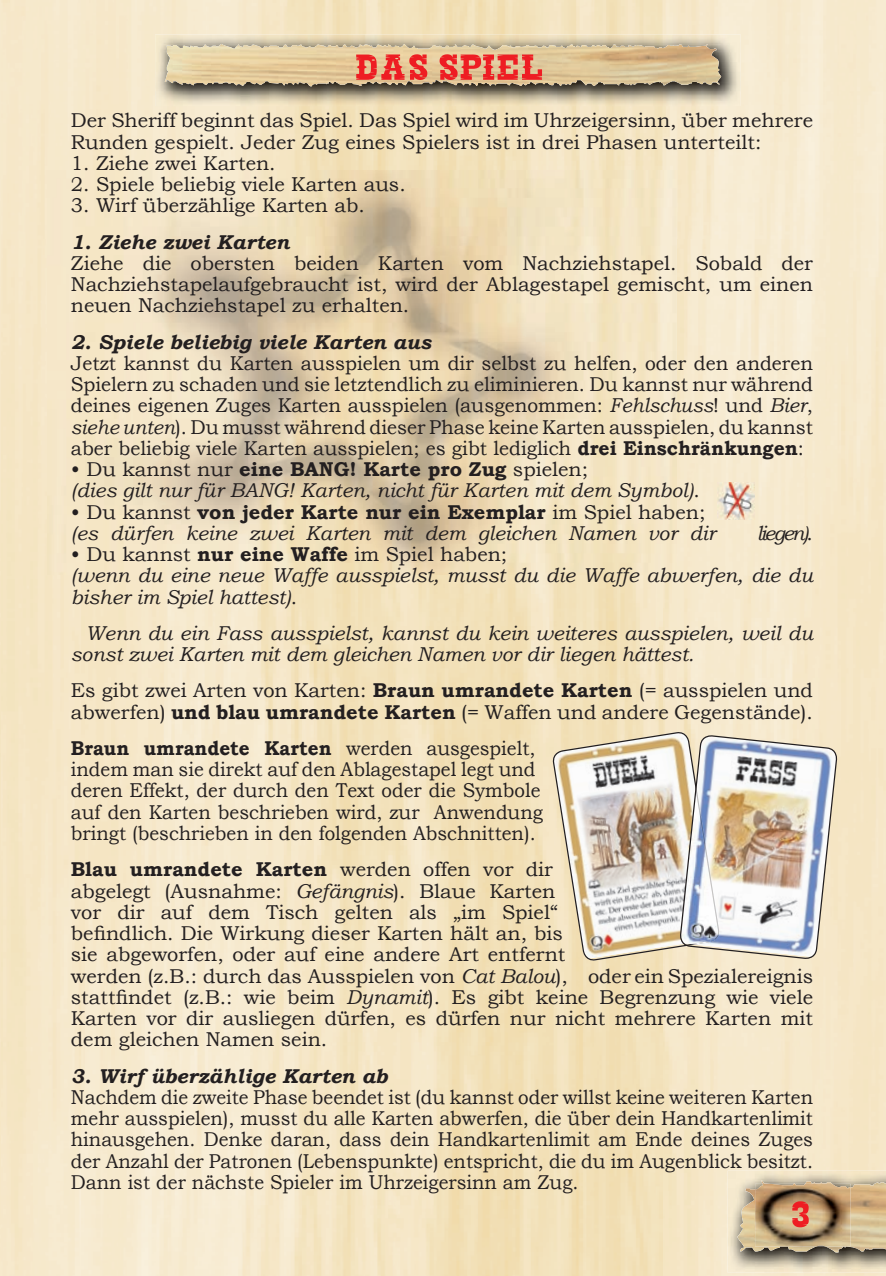
<style>
.page{position:relative;width:886px;height:1276px;background:#fff}
.page>*{position:absolute;margin:0;border:0;box-sizing:border-box;transform-origin:0 0}
.t1{font:35px "Saloon After";letter-spacing:-.025em;color:#ee1d23;scale:2.5 1}
.t2{font:20px/21.2px "Bookman Old Style";color:#231f20}
.t3{font:20px/21.2px "Bookman Old Style";color:#231f20;scale:.94 1}
.t4{font:italic 20px/21.2px "Bookman Old Style";color:#231f20}
.t5{font:20px/21.2px "Bookman Old Style";color:#231f20;text-align:justify;scale:.96 1}
.t6{font:italic 700 20px "Bookman Old Style";color:#231f20}
.s1{font-style:italic}
.s2{font-weight:700}
.s3{font-style:normal}
.s4{font-weight:700;font-style:normal}
</style>
<div class="page">
<img style="left:0;top:0;width:1px;height:1276px">
<img style="left:155px;top:35px;width:586px;height:71px">
<img style="left:218px;top:44px;width:357px;height:41px">
<img style="left:718px;top:483px;width:37px;height:37px">
<img style="left:552px;top:731px;width:286px;height:230px">
<img style="left:727px;top:1170px;width:159px;height:102px">
<img style="left:737px;top:1180px;width:149px;height:71px">
<img style="left:755px;top:1183px;width:95px;height:63px">
<h1 class="t1" style="left:352px;top:54px;width:79px">DAS SPIEL</h1>
<p class="t2" style="left:71px;top:110px;width:744px">Der Sheriff beginnt das Spiel. Das Spiel wird im Uhrzeigersinn, über mehrere<br>Runden gespielt. Jeder Zug eines Spielers ist in drei Phasen unterteilt:</p>
<p class="t2" style="left:71px;top:152px;width:206px">1. Ziehe zwei Karten.</p>
<p class="t2" style="left:71px;top:173px;width:336px">2. Spiele beliebig viele Karten aus.</p>
<p class="t2" style="left:71px;top:194px;width:295px">3. Wirf überzählige Karten ab.</p>
<p class="t6" style="left:71px;top:230px;width:220px">1. Ziehe zwei Karten</p>
<p class="t2" style="left:71px;top:252px;width:744px;text-align:justify">Ziehe die obersten beiden Karten vom Nachziehstapel. Sobald der Nachziehstapelaufgebraucht ist, wird der Ablagestapel gemischt, um einen neuen Nachziehstapel zu erhalten.</p>
<p class="t6" style="left:71px;top:330px;width:362px">2. Spiele beliebig viele Karten aus</p>
<p class="t5" style="left:71px;top:352px;width:774px">Jetzt kannst du Karten ausspielen um dir selbst zu helfen, oder den anderen Spielern zu schaden und sie letztendlich zu eliminieren. Du kannst nur während deines eigenen Zuges Karten ausspielen (ausgenommen: <span class="s1">Fehlschuss</span>! und <span class="s1">Bier</span>, <span class="s1">siehe unten</span>). Du musst während dieser Phase keine Karten ausspielen, du kannst aber beliebig viele Karten ausspielen; es gibt lediglich <span class="s2">drei Einschränkungen</span>:</p>
<p class="t4" style="left:71px;top:458px;width:630px"><span class="s3">• Du kannst nur</span> <span class="s4">eine BANG! Karte pro Zug</span> <span class="s3">spielen;<br></span>(dies gilt nur für BANG! Karten, nicht für Karten mit dem Symbol)<span class="s3">.</span></p>
<p class="t4" style="left:71px;top:501px;width:646px"><span class="s3">• Du kannst</span> <span class="s4">von jeder Karte nur ein Exemplar</span> <span class="s3">im Spiel haben; </span>(es dürfen keine zwei Karten mit dem gleichen Namen vor dir</p>
<p class="t4" style="left:757px;top:522px;width:58px">liegen)<span class="s3">.</span></p>
<p class="t4" style="left:71px;top:543px;width:744px"><span class="s3">• Du kannst</span> <span class="s4">nur eine Waffe</span> <span class="s3">im Spiel haben;<br></span>(wenn du eine neue Waffe ausspielst, musst du die Waffe abwerfen, die du bisher im Spiel hattest)<span class="s3">.</span></p>
<p class="t4" style="left:71px;top:622px;width:744px;text-indent:15px">Wenn du ein Fass ausspielst, kannst du kein weiteres ausspielen, weil du sonst zwei Karten mit dem gleichen Namen vor dir liegen hättest.</p>
<p class="t2" style="left:71px;top:679px;width:744px">Es gibt zwei Arten von Karten: <span class="s2">Braun umrandete Karten</span> (= ausspielen und abwerfen) <span class="s2">und blau umrandete Karten</span> (= Waffen und andere Gegenstände).</p>
<p class="t3" style="left:71px;top:737px;width:504px"><span class="s2">Braun umrandete Karten</span> werden ausgespielt, indem man sie direkt auf den Ablagestapel legt und deren Effekt, der durch den Text oder die Symbole auf den Karten beschrieben wird, zur Anwendung bringt (beschrieben in den folgenden Abschnitten).</p>
<p class="t2" style="left:71px;top:858px;width:744px"><span class="s2">Blau umrandete Karten</span> werden offen vor dir<br>abgelegt (Ausnahme: <span class="s1">Gefängnis</span>). Blaue Karten<br>vor dir auf dem Tisch gelten als „im Spiel“<br>befindlich. Die Wirkung dieser Karten hält an, bis<br>sie abgeworfen, oder auf eine andere Art entfernt<br>werden (z.B.: durch das Ausspielen von <span class="s1">Cat Balou</span>), oder ein Spezialereignis stattfindet (z.B.: wie beim <span class="s1">Dynamit</span>). Es gibt keine Begrenzung wie viele Karten vor dir ausliegen dürfen, es dürfen nur nicht mehrere Karten mit dem gleichen Namen sein.</p>
<p class="t6" style="left:71px;top:1063px;width:318px">3. Wirf überzählige Karten ab</p>
<p class="t3" style="left:71px;top:1086px;width:791px;text-align:justify">Nachdem die zweite Phase beendet ist (du kannst oder willst keine weiteren Karten mehr ausspielen), musst du alle Karten abwerfen, die über dein Handkartenlimit hinausgehen. Denke daran, dass dein Handkartenlimit am Ende deines Zuges der Anzahl der Patronen (Lebenspunkte) entspricht, die du im Augenblick besitzt.<br>Dann ist der nächste Spieler im Uhrzeigersinn am Zug.</p>
<h1 class="t1" style="left:789px;top:1201px;width:11px">3</h1>
</div>
